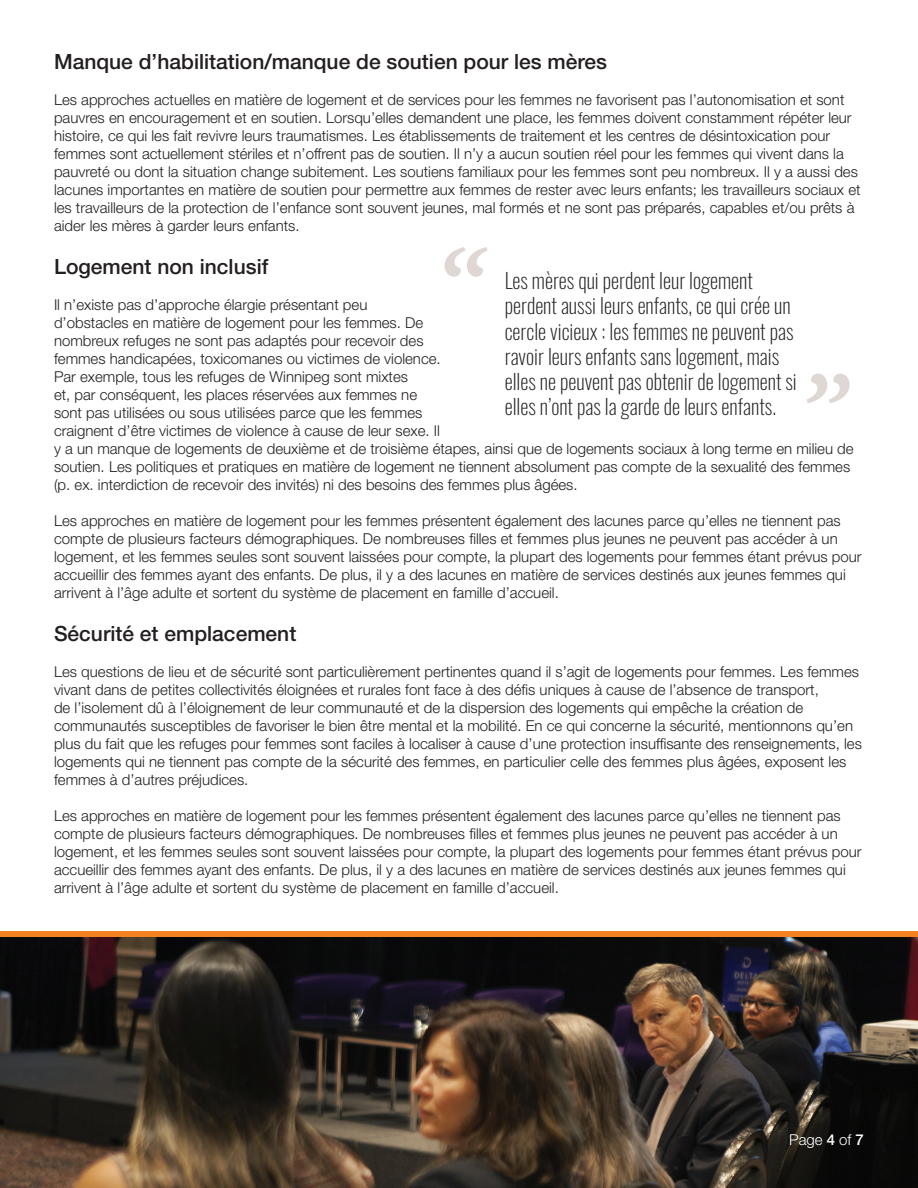
<style>
.page{position:relative;width:918px;height:1188px;background:#fff}
.page>*{position:absolute;margin:0;border:0;box-sizing:border-box;transform-origin:0 0}
.t1{font:200 21px/25.2px "Oswald";color:#231f20}
.t2{font:500 21px "Helvetica Neue LT Std";color:#231f20}
.t3{font:300 15px/18px "Helvetica Neue LT Std";color:#231f20}
.t4{font:300 15px "Helvetica Neue LT Std";color:#fff}
.s1{font-weight:500}
</style>
<div class="page">
<img style="left:0;top:937px;width:918px;height:251px">
<svg style="left:445px;top:247px;width:43px;height:30px"></svg>
<svg style="left:807px;top:374px;width:43px;height:29px"></svg>
<div style="left:0;top:932px;width:918px;height:5px;background:#f58220"></div>
<h1 class="t2" style="left:54px;top:49px;width:555px">Manque d’habilitation/manque de soutien pour les mères</h1>
<p class="t3" style="left:54px;top:90px;width:808px">Les approches actuelles en matière de logement et de services pour les femmes ne favorisent pas l’autonomisation et sont pauvres en encouragement et en soutien. Lorsqu’elles demandent une place, les femmes doivent constamment répéter leur histoire, ce qui les fait revivre leurs traumatismes. Les établissements de traitement et les centres de désintoxication pour femmes sont actuellement stériles et n’offrent pas de soutien. Il n’y a aucun soutien réel pour les femmes qui vivent dans la pauvreté ou dont la situation change subitement. Les soutiens familiaux pour les femmes sont peu nombreux. Il y a aussi des lacunes importantes en matière de soutien pour permettre aux femmes de rester avec leurs enfants; les travailleurs sociaux et les travailleurs de la protection de l’enfance sont souvent jeunes, mal formés et ne sont pas préparés, capables et/ou prêts à aider les mères à garder leurs enfants.</p>
<h1 class="t2" style="left:54px;top:254px;width:216px">Logement non inclusif</h1>
<p class="t3" style="left:54px;top:296px;width:801px">Il n’existe pas d’approche élargie présentant peu<br>d’obstacles en matière de logement pour les femmes. De<br>nombreux refuges ne sont pas adaptés pour recevoir des<br>femmes handicapées, toxicomanes ou victimes de violence.<br>Par exemple, tous les refuges de Winnipeg sont mixtes<br>et, par conséquent, les places réservées aux femmes ne<br>sont pas utilisées ou sous utilisées parce que les femmes<br>craignent d’être victimes de violence à cause de leur sexe. Il<br>y a un manque de logements de deuxième et de troisième étapes, ainsi que de logements sociaux à long terme en milieu de soutien. Les politiques et pratiques en matière de logement ne tiennent absolument pas compte de la sexualité des femmes (p. ex. interdiction de recevoir des invités) ni des besoins des femmes plus âgées.</p>
<p class="t3" style="left:54px;top:512px;width:809px">Les approches en matière de logement pour les femmes présentent également des lacunes parce qu’elles ne tiennent pas compte de plusieurs facteurs démographiques. De nombreuses filles et femmes plus jeunes ne peuvent pas accéder à un logement, et les femmes seules sont souvent laissées pour compte, la plupart des logements pour femmes étant prévus pour accueillir des femmes ayant des enfants. De plus, il y a des lacunes en matière de services destinés aux jeunes femmes qui arrivent à l’âge adulte et sortent du système de placement en famille d’accueil.</p>
<h1 class="t2" style="left:54px;top:621px;width:244px">Sécurité et emplacement</h1>
<p class="t3" style="left:54px;top:663px;width:809px">Les questions de lieu et de sécurité sont particulièrement pertinentes quand il s’agit de logements pour femmes. Les femmes vivant dans de petites collectivités éloignées et rurales font face à des défis uniques à cause de l’absence de transport,<br>de l’isolement dû à l’éloignement de leur communauté et de la dispersion des logements qui empêche la création de communautés susceptibles de favoriser le bien être mental et la mobilité. En ce qui concerne la sécurité, mentionnons qu’en plus du fait que les refuges pour femmes sont faciles à localiser à cause d’une protection insuffisante des renseignements, les logements qui ne tiennent pas compte de la sécurité des femmes, en particulier celle des femmes plus âgées, exposent les femmes à d’autres préjudices.</p>
<p class="t3" style="left:54px;top:807px;width:809px">Les approches en matière de logement pour les femmes présentent également des lacunes parce qu’elles ne tiennent pas compte de plusieurs facteurs démographiques. De nombreuses filles et femmes plus jeunes ne peuvent pas accéder à un logement, et les femmes seules sont souvent laissées pour compte, la plupart des logements pour femmes étant prévus pour accueillir des femmes ayant des enfants. De plus, il y a des lacunes en matière de services destinés aux jeunes femmes qui arrivent à l’âge adulte et sortent du système de placement en famille d’accueil.</p>
<p class="t1" style="left:505px;top:268px;width:294px">Les mères qui perdent leur logement perdent aussi leurs enfants, ce qui crée un cercle vicieux : les femmes ne peuvent pas ravoir leurs enfants sans logement, mais elles ne peuvent pas obtenir de logement si elles n’ont pas la garde de leurs enfants.</p>
<p class="t4" style="left:789px;top:1130px;width:76px">Page <span class="s1">4</span> of <span class="s1">7</span></p>
</div>
